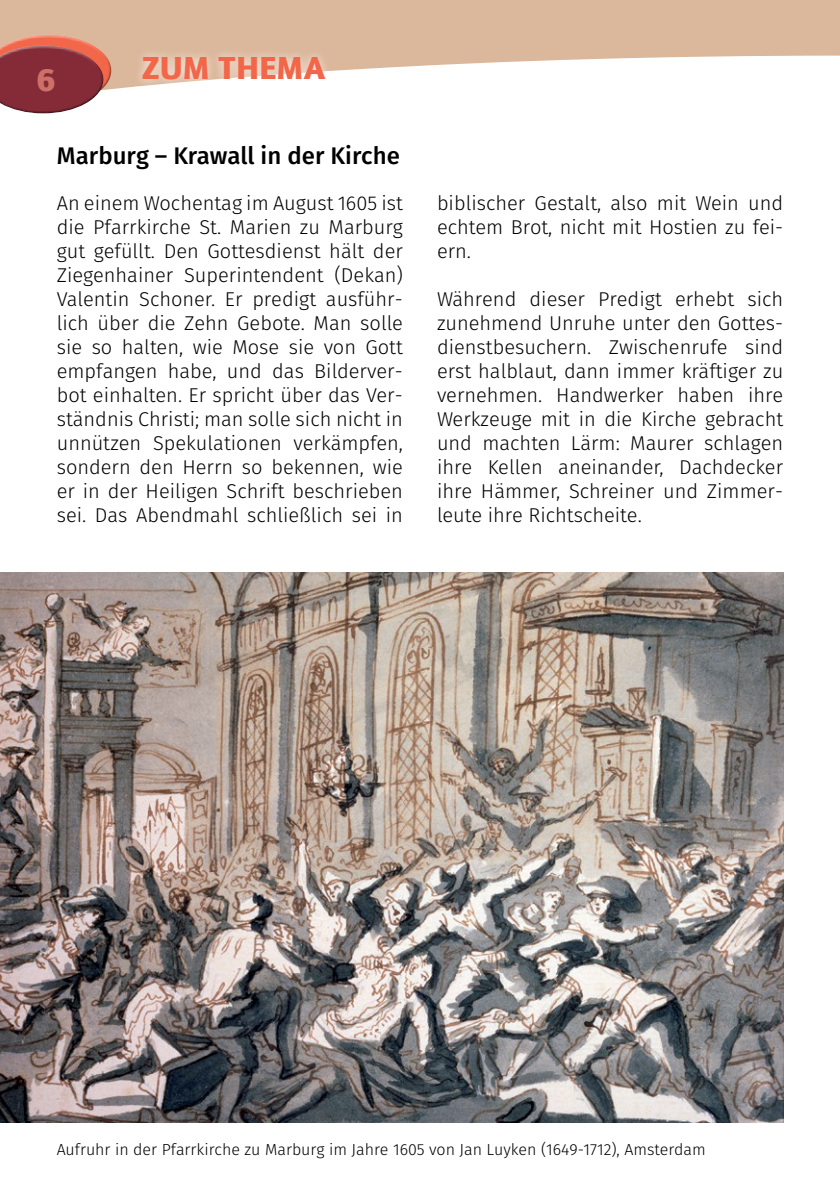
<style>
.page{position:relative;width:840px;height:1191px;background:#fff}
.page>*{position:absolute;margin:0;border:0;box-sizing:border-box;transform-origin:0 0}
.t1{font:900 32px "AT Quay Sans";color:#f26649}
.t2{font:900 32px "AT Quay Sans";color:#ce7067}
.t3{font:500 24px "Fira Sans";color:#000}
.t4{font:300 20px/24px "Fira Sans";color:#000;text-align:justify}
.t5{font:300 16px "Fira Sans";color:#000}
</style>
<div class="page">
<svg style="left:0;top:0;width:839px;height:89px;fill:#dbb79b"></svg>
<div style="left:0;top:32px;width:112px;height:49px;background:#dbb79b"></div>
<div style="left:0;top:53px;width:115px;height:54px;background:#000;opacity:.5"></div>
<svg style="left:11px;top:35px;width:100px;height:72px"></svg>
<div style="left:0;top:42px;width:104px;height:48px;background:#fff;opacity:.5"></div>
<div style="left:0;top:64px;width:107px;height:50px;background:#000;opacity:.5"></div>
<img style="left:0;top:573px;width:782px;height:550px">
<div style="left:133px;top:48px;width:201px;height:41px;background:#fff;opacity:.75"></div>
<h1 class="t2" style="left:36px;top:61px;width:22px">6</h1>
<h1 class="t1" style="left:142px;top:49px;width:186px">ZUM THEMA</h1>
<p class="t3" style="left:57px;top:137px;width:344px">Marburg – Krawall in der Kirche</p>
<p class="t4" style="left:57px;top:191px;width:347px">An einem Wochentag im August 1605 ist die Pfarrkirche St. Marien zu Marburg gut gefüllt. Den Gottesdienst hält der Ziegenhainer Superintendent (Dekan)<br>Valentin Schoner. Er predigt ausführ&shy;lich über die Zehn Gebote. Man solle sie so halten, wie Mose sie von Gott empfangen habe, und das Bilderver&shy;bot einhalten. Er spricht über das Ver&shy;ständnis Christi; man solle sich nicht in unnützen Spekulationen verkämpfen, sondern den Herrn so bekennen, wie er in der Heiligen Schrift beschrieben sei. Das Abendmahl schließlich sei in</p>
<p class="t4" style="left:437px;top:191px;width:347px">biblischer Gestalt, also mit Wein und echtem Brot, nicht mit Hostien zu fei&shy;ern.</p>
<p class="t4" style="left:437px;top:287px;width:347px">Während dieser Predigt erhebt sich zunehmend Unruhe unter den Gottes&shy;dienstbesuchern. Zwischenrufe sind erst halblaut, dann immer kräftiger zu vernehmen. Handwerker haben ihre Werkzeuge mit in die Kirche gebracht und machten Lärm: Maurer schlagen ihre Kellen aneinander, Dachdecker ihre Hämmer, Schreiner und Zimmer&shy;leute ihre Richtscheite.</p>
<p class="t5" style="left:57px;top:1138px;width:650px">Aufruhr in der Pfarrkirche zu Marburg im Jahre 1605 von Jan Luyken (1649-1712), Amsterdam</p>
</div>
